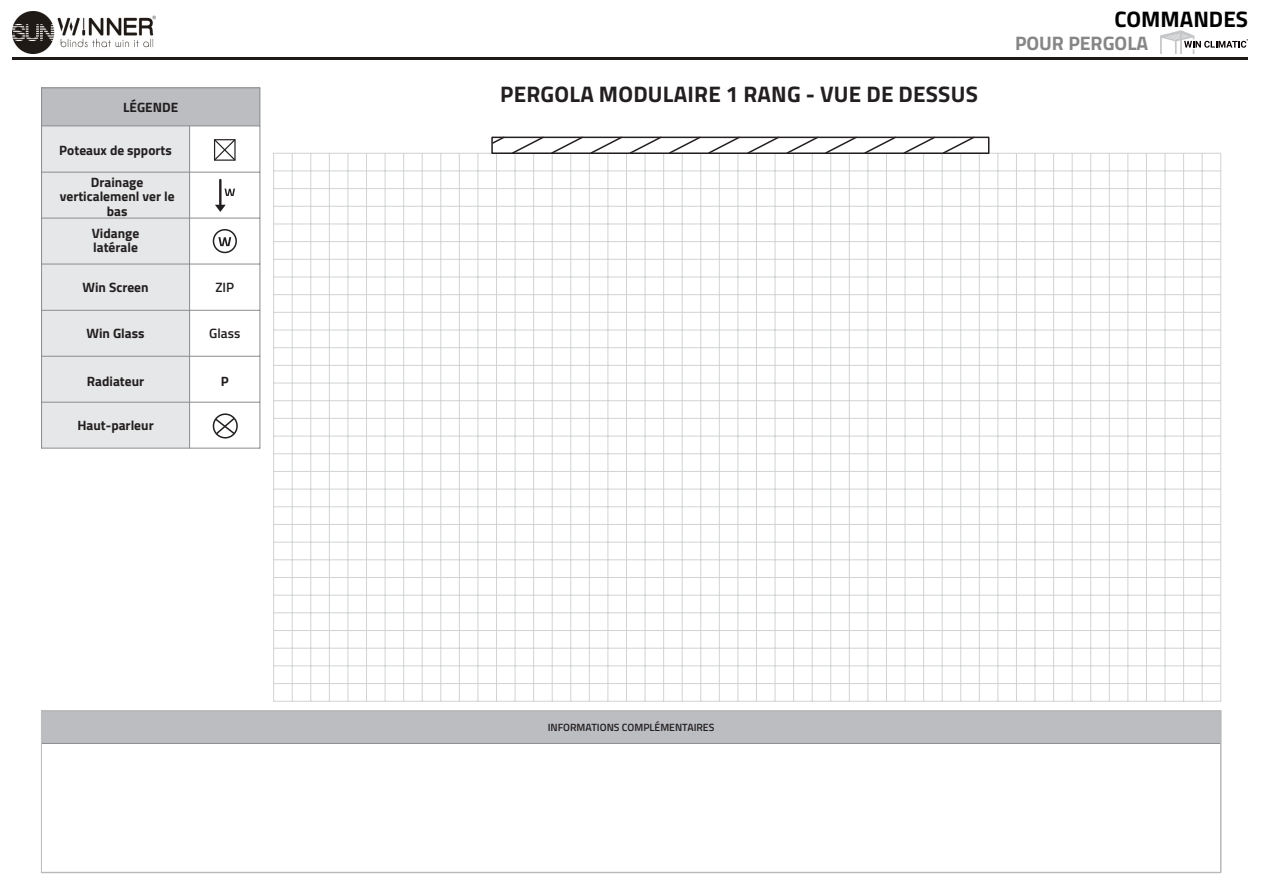
<style>
.page{position:relative;width:1263px;height:893px;background:#fff}
.page>*{position:absolute;margin:0;border:0;box-sizing:border-box;transform-origin:0 0}
.t1{font:700 22.5px "Titillium";letter-spacing:.01em;color:#231f20}
.t2{font:700 22.5px "Titillium";color:#000}
.t3{font:700 19.5px "Titillium";color:#868686}
.t4{font:700 13.5px/14.7px "Titillium";color:#231f20;text-align:center}
.t5{font:600 13.5px "Titillium";color:#231f20}
.t6{font:600 10.5px "Titillium";color:#231f20}
</style>
<div class="page">
<div style="left:42px;top:357px;width:148px;height:91px;background:#e6e7e8"></div>
<div style="left:42px;top:126px;width:148px;height:230px;background:#e6e7e8"></div>
<hr style="left:13px;top:57px;width:1235px;height:3px;background:#1f1a17">
<img style="left:13px;top:11px;width:142px;height:42px">
<svg style="left:1160px;top:30px;width:88px;height:24px"></svg>
<div style="left:42px;top:88px;width:218px;height:38px;background:#bbbdc0"></div>
<hr style="left:41px;top:87px;width:1px;height:361px;background:#8a8c8f">
<hr style="left:260px;top:87px;width:1px;height:361px;background:#8a8c8f">
<hr style="left:42px;top:87px;width:218px;height:1px;background:#8a8c8f">
<hr style="left:42px;top:126px;width:218px;height:1px;background:#8a8c8f">
<hr style="left:42px;top:172px;width:218px;height:1px;background:#8a8c8f">
<hr style="left:42px;top:218px;width:218px;height:1px;background:#8a8c8f">
<hr style="left:42px;top:264px;width:218px;height:1px;background:#8a8c8f">
<hr style="left:42px;top:310px;width:218px;height:1px;background:#8a8c8f">
<hr style="left:42px;top:356px;width:218px;height:1px;background:#8a8c8f">
<hr style="left:42px;top:402px;width:218px;height:1px;background:#8a8c8f">
<hr style="left:42px;top:448px;width:218px;height:1px;background:#8a8c8f">
<svg style="left:224px;top:189px;width:11px;height:7px"></svg>
<svg style="left:218px;top:237px;width:13px;height:9px"></svg>
<hr style="left:189px;top:126px;width:1px;height:322px;background:#8a8c8e">
<svg style="left:214px;top:139px;width:22px;height:22px"></svg>
<svg style="left:215px;top:205px;width:11px;height:7px"></svg>
<hr style="left:219px;top:180px;width:3px;height:26px;background:#231f20">
<div style="left:213px;top:229px;width:24px;height:24px;border:2px solid #231f20;border-radius:50%"></div>
<div style="left:213px;top:413px;width:25px;height:25px;border:2px solid #231f20;border-radius:50%"></div>
<svg style="left:214px;top:417px;width:22px;height:19px"></svg>
<hr style="left:273px;top:153px;width:1px;height:549px;background:#d1d3d4">
<hr style="left:1220px;top:153px;width:1px;height:549px;background:#d1d3d4">
<hr style="left:292px;top:153px;width:1px;height:548px;background:#d1d3d4">
<hr style="left:310px;top:153px;width:1px;height:548px;background:#d1d3d4">
<hr style="left:329px;top:153px;width:1px;height:548px;background:#d1d3d4">
<hr style="left:348px;top:153px;width:1px;height:548px;background:#d1d3d4">
<hr style="left:366px;top:153px;width:1px;height:548px;background:#d1d3d4">
<hr style="left:385px;top:153px;width:1px;height:548px;background:#d1d3d4">
<hr style="left:403px;top:153px;width:1px;height:548px;background:#d1d3d4">
<hr style="left:422px;top:153px;width:1px;height:548px;background:#d1d3d4">
<hr style="left:440px;top:153px;width:1px;height:548px;background:#d1d3d4">
<hr style="left:459px;top:153px;width:1px;height:548px;background:#d1d3d4">
<hr style="left:477px;top:153px;width:1px;height:548px;background:#d1d3d4">
<hr style="left:496px;top:153px;width:1px;height:548px;background:#d1d3d4">
<hr style="left:515px;top:153px;width:1px;height:548px;background:#d1d3d4">
<hr style="left:533px;top:153px;width:1px;height:548px;background:#d1d3d4">
<hr style="left:552px;top:153px;width:1px;height:548px;background:#d1d3d4">
<hr style="left:570px;top:153px;width:1px;height:548px;background:#d1d3d4">
<hr style="left:589px;top:153px;width:1px;height:548px;background:#d1d3d4">
<hr style="left:607px;top:153px;width:1px;height:548px;background:#d1d3d4">
<hr style="left:626px;top:153px;width:1px;height:548px;background:#d1d3d4">
<hr style="left:645px;top:153px;width:1px;height:548px;background:#d1d3d4">
<hr style="left:663px;top:153px;width:1px;height:548px;background:#d1d3d4">
<hr style="left:682px;top:153px;width:1px;height:548px;background:#d1d3d4">
<hr style="left:700px;top:153px;width:1px;height:548px;background:#d1d3d4">
<hr style="left:719px;top:153px;width:1px;height:548px;background:#d1d3d4">
<hr style="left:737px;top:153px;width:1px;height:548px;background:#d1d3d4">
<hr style="left:756px;top:153px;width:1px;height:548px;background:#d1d3d4">
<hr style="left:775px;top:153px;width:1px;height:548px;background:#d1d3d4">
<hr style="left:793px;top:153px;width:1px;height:548px;background:#d1d3d4">
<hr style="left:812px;top:153px;width:1px;height:548px;background:#d1d3d4">
<hr style="left:830px;top:153px;width:1px;height:548px;background:#d1d3d4">
<hr style="left:849px;top:153px;width:1px;height:548px;background:#d1d3d4">
<hr style="left:867px;top:153px;width:1px;height:548px;background:#d1d3d4">
<hr style="left:886px;top:153px;width:1px;height:548px;background:#d1d3d4">
<hr style="left:905px;top:153px;width:1px;height:548px;background:#d1d3d4">
<hr style="left:923px;top:153px;width:1px;height:548px;background:#d1d3d4">
<hr style="left:942px;top:153px;width:1px;height:548px;background:#d1d3d4">
<hr style="left:960px;top:153px;width:1px;height:548px;background:#d1d3d4">
<hr style="left:979px;top:153px;width:1px;height:548px;background:#d1d3d4">
<hr style="left:997px;top:153px;width:1px;height:548px;background:#d1d3d4">
<hr style="left:1016px;top:153px;width:1px;height:548px;background:#d1d3d4">
<hr style="left:1035px;top:153px;width:1px;height:548px;background:#d1d3d4">
<hr style="left:1053px;top:153px;width:1px;height:548px;background:#d1d3d4">
<hr style="left:1072px;top:153px;width:1px;height:548px;background:#d1d3d4">
<hr style="left:1090px;top:153px;width:1px;height:548px;background:#d1d3d4">
<hr style="left:1109px;top:153px;width:1px;height:548px;background:#d1d3d4">
<hr style="left:1127px;top:153px;width:1px;height:548px;background:#d1d3d4">
<hr style="left:1146px;top:153px;width:1px;height:548px;background:#d1d3d4">
<hr style="left:1165px;top:153px;width:1px;height:548px;background:#d1d3d4">
<hr style="left:1183px;top:153px;width:1px;height:548px;background:#d1d3d4">
<hr style="left:1202px;top:153px;width:1px;height:548px;background:#d1d3d4">
<hr style="left:274px;top:153px;width:947px;height:1px;background:#d1d3d4">
<hr style="left:274px;top:171px;width:947px;height:1px;background:#d1d3d4">
<hr style="left:274px;top:188px;width:947px;height:1px;background:#d1d3d4">
<hr style="left:274px;top:206px;width:947px;height:1px;background:#d1d3d4">
<hr style="left:274px;top:224px;width:947px;height:1px;background:#d1d3d4">
<hr style="left:274px;top:241px;width:947px;height:1px;background:#d1d3d4">
<hr style="left:274px;top:259px;width:947px;height:1px;background:#d1d3d4">
<hr style="left:274px;top:277px;width:947px;height:1px;background:#d1d3d4">
<hr style="left:274px;top:294px;width:947px;height:1px;background:#d1d3d4">
<hr style="left:274px;top:312px;width:947px;height:1px;background:#d1d3d4">
<hr style="left:274px;top:330px;width:947px;height:1px;background:#d1d3d4">
<hr style="left:274px;top:347px;width:947px;height:1px;background:#d1d3d4">
<hr style="left:274px;top:365px;width:947px;height:1px;background:#d1d3d4">
<hr style="left:274px;top:383px;width:947px;height:1px;background:#d1d3d4">
<hr style="left:274px;top:400px;width:947px;height:1px;background:#d1d3d4">
<hr style="left:274px;top:418px;width:947px;height:1px;background:#d1d3d4">
<hr style="left:274px;top:436px;width:947px;height:1px;background:#d1d3d4">
<hr style="left:274px;top:453px;width:947px;height:1px;background:#d1d3d4">
<hr style="left:274px;top:471px;width:947px;height:1px;background:#d1d3d4">
<hr style="left:274px;top:489px;width:947px;height:1px;background:#d1d3d4">
<hr style="left:274px;top:506px;width:947px;height:1px;background:#d1d3d4">
<hr style="left:274px;top:524px;width:947px;height:1px;background:#d1d3d4">
<hr style="left:274px;top:542px;width:947px;height:1px;background:#d1d3d4">
<hr style="left:274px;top:559px;width:947px;height:1px;background:#d1d3d4">
<hr style="left:274px;top:577px;width:947px;height:1px;background:#d1d3d4">
<hr style="left:274px;top:595px;width:947px;height:1px;background:#d1d3d4">
<hr style="left:274px;top:612px;width:947px;height:1px;background:#d1d3d4">
<hr style="left:274px;top:630px;width:947px;height:1px;background:#d1d3d4">
<hr style="left:274px;top:648px;width:947px;height:1px;background:#d1d3d4">
<hr style="left:274px;top:665px;width:947px;height:1px;background:#d1d3d4">
<hr style="left:274px;top:683px;width:947px;height:1px;background:#d1d3d4">
<hr style="left:274px;top:701px;width:947px;height:1px;background:#d1d3d4">
<svg style="left:491px;top:136px;width:485px;height:19px"></svg>
<div style="left:41px;top:711px;width:1180px;height:32px;background:#bbbdc0"></div>
<hr style="left:41px;top:743px;width:1180px;height:1px;background:#8a8c8f">
<div style="left:41px;top:710px;width:1180px;height:163px;border:1px solid #bfbfbf"></div>
<p class="t4" style="left:123px;top:101px;width:56px">LÉGENDE</p>
<p class="t4" style="left:59px;top:144px;width:114px">Poteaux de spports</p>
<p class="t4" style="left:60px;top:176px;width:116px">Drainage verticalemenl ver le bas</p>
<p class="t4" style="left:92px;top:227px;width:49px;text-align:left">Vidange latérale</p>
<p class="t4" style="left:83px;top:281px;width:68px">Win Screen</p>
<p class="t5" style="left:215px;top:282px;width:20px">ZIP</p>
<p class="t4" style="left:87px;top:327px;width:60px">Win Glass</p>
<p class="t4" style="left:87px;top:375px;width:59px">Radiateur</p>
<p class="t4" style="left:221px;top:375px;width:9px">P</p>
<p class="t4" style="left:77px;top:420px;width:78px">Haut-parleur</p>
<p class="t5" style="left:209px;top:328px;width:33px">Glass</p>
<h1 class="t1" style="left:500px;top:85px;width:479px">PERGOLA MODULAIRE 1 RANG - VUE DE DESSUS</h1>
<h1 class="t2" style="left:1114px;top:10px;width:135px">COMMANDES</h1>
<h2 class="t3" style="left:1015px;top:36px;width:135px">POUR PERGOLA</h2>
<p class="t6" style="left:548px;top:723px;width:168px">INFORMATIONS COMPLÉMENTAIRES</p>
</div>
